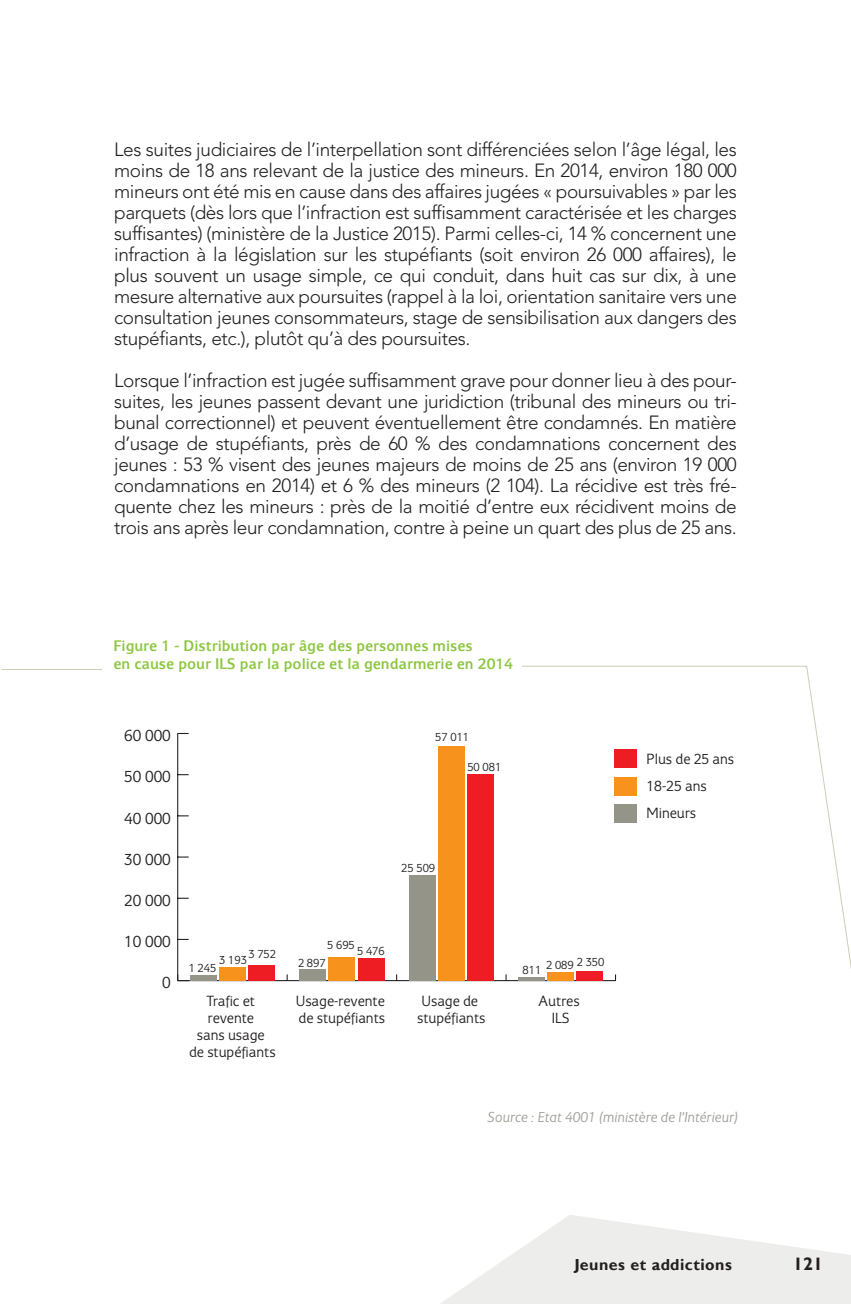
<style>
.page{position:relative;width:851px;height:1304px;background:#fff}
.page>*{position:absolute;margin:0;border:0;box-sizing:border-box;transform-origin:0 0}
.t1{font:300 19px/21px "Avenir LT Std";letter-spacing:-.02em;color:#231f20;text-align:justify}
.t2{font:700 18px "Gill Sans";color:#231f20}
.t3{font:17px "Eurocrat";color:#231f20}
.t4{font:500 16px/18px "Eurocrat";color:#8bc63e}
.t5{font:700 16px "Gill Sans";letter-spacing:.03em;color:#231f20}
.t6{font:15.4px/17px "Eurocrat";color:#231f20}
.t7{font:italic 15px "Eurocrat";color:#a0a099}
.t8{font:12.4px "Eurocrat";color:#231f20}
</style>
<div class="page">
<svg style="left:440px;top:1215px;width:410px;height:89px"></svg>
<hr style="left:178px;top:980px;width:437px;height:1px;background:#231f20">
<svg style="left:286px;top:974px;width:2px;height:6px"></svg>
<hr style="left:177px;top:733px;width:1px;height:248px;background:#231f20">
<svg style="left:178px;top:856px;width:11px;height:2px"></svg>
<div style="left:248px;top:965px;width:27px;height:16px;background:#ee1d23"></div>
<div style="left:358px;top:958px;width:26px;height:23px;background:#ee1d23"></div>
<div style="left:467px;top:774px;width:26px;height:207px;background:#ee1d23"></div>
<div style="left:219px;top:967px;width:26px;height:14px;background:#f7931d"></div>
<div style="left:329px;top:957px;width:26px;height:24px;background:#f7931d"></div>
<div style="left:438px;top:746px;width:26px;height:235px;background:#f7931d"></div>
<div style="left:190px;top:975px;width:26px;height:6px;background:#949489"></div>
<div style="left:299px;top:969px;width:27px;height:12px;background:#949489"></div>
<div style="left:409px;top:876px;width:26px;height:105px;background:#949489"></div>
<hr style="left:518px;top:977px;width:26px;height:4px;background:#949489">
<hr style="left:1px;top:669px;width:101px;height:1px;background:#cecdb7">
<svg style="left:521px;top:665px;width:329px;height:317px"></svg>
<p class="t1" style="left:114px;top:139px;width:624px">Les suites judiciaires de l’interpellation sont différenciées selon l’âge légal, les moins de 18 ans relevant de la justice des mineurs. En 2014, environ 180 000 mineurs ont été mis en cause dans des affaires jugées « poursuivables » par les parquets (dès lors que l’infraction est suffisamment caractérisée et les charges suffisantes) (ministère de la Justice 2015). Parmi celles-ci, 14 % concernent une infraction à la législation sur les stupéfiants (soit environ 26 000 affaires), le plus souvent un usage simple, ce qui conduit, dans huit cas sur dix, à une mesure alternative aux poursuites (rappel à la loi, orientation sanitaire vers une consultation jeunes consommateurs, stage de sensibilisation aux dangers des stupéfiants, etc.), plutôt qu’à des poursuites.</p>
<p class="t1" style="left:114px;top:370px;width:624px">Lorsque l’infraction est jugée suffisamment grave pour donner lieu à des pour&shy;suites, les jeunes passent devant une juridiction (tribunal des mineurs ou tri&shy;bunal correctionnel) et peuvent éventuellement être condamnés. En matière d’usage de stupéfiants, près de 60 % des condamnations concernent des jeunes : 53 % visent des jeunes majeurs de moins de 25 ans (environ 19 000 condamnations en 2014) et 6 % des mineurs (2 104). La récidive est très fré&shy;quente chez les mineurs : près de la moitié d’entre eux récidivent moins de trois ans après leur condamnation, contre à peine un quart des plus de 25 ans.</p>
<p class="t4" style="left:113px;top:637px;width:401px">Figure 1 - Distribution par âge des personnes mises<br>en cause pour ILS par la police et la gendarmerie en 2014</p>
<p class="t3" style="left:124px;top:726px;width:48px">60 000</p>
<p class="t3" style="left:124px;top:767px;width:48px">50 000</p>
<p class="t3" style="left:124px;top:808px;width:48px">40 000</p>
<p class="t3" style="left:124px;top:849px;width:48px">30 000</p>
<p class="t3" style="left:124px;top:890px;width:48px">20 000</p>
<p class="t3" style="left:124px;top:932px;width:48px">10 000</p>
<p class="t3" style="left:162px;top:973px;width:10px">0</p>
<p class="t8" style="left:248px;top:947px;width:29px">3 752</p>
<p class="t8" style="left:219px;top:953px;width:29px">3 193</p>
<p class="t8" style="left:189px;top:961px;width:29px">1 245</p>
<p class="t6" style="left:189px;top:992px;width:88px;text-align:center">Trafic et revente<br>sans usage de stupéfiants</p>
<p class="t8" style="left:435px;top:730px;width:35px">57 011</p>
<p class="t8" style="left:467px;top:759px;width:35px">50 081</p>
<p class="t8" style="left:401px;top:861px;width:35px">25 509</p>
<p class="t8" style="left:327px;top:937px;width:29px">5 695</p>
<p class="t8" style="left:357px;top:944px;width:29px">5 476</p>
<p class="t8" style="left:298px;top:955px;width:29px">2 897</p>
<p class="t6" style="left:296px;top:992px;width:91px">Usage-revente de stupéfiants</p>
<p class="t6" style="left:417px;top:992px;width:70px">Usage de stupéfiants</p>
<p class="t8" style="left:522px;top:958px;width:83px">811 2 089 2 350</p>
<p class="t6" style="left:538px;top:992px;width:43px;text-align:center">Autres<br>ILS</p>
<p class="t6" style="left:646px;top:746px;width:89px;line-height:26.2px">Plus de 25 ans<br>18-25 ans</p>
<p class="t6" style="left:646px;top:804px;width:51px">Mineurs</p>
<p class="t7" style="left:487px;top:1108px;width:252px">Source : Etat 4001 (ministère de l’Intérieur)</p>
<p class="t5" style="left:574px;top:1255px;width:159px">Jeunes et addictions</p>
<p class="t2" style="left:793px;top:1253px;width:31px">121</p>
</div>
